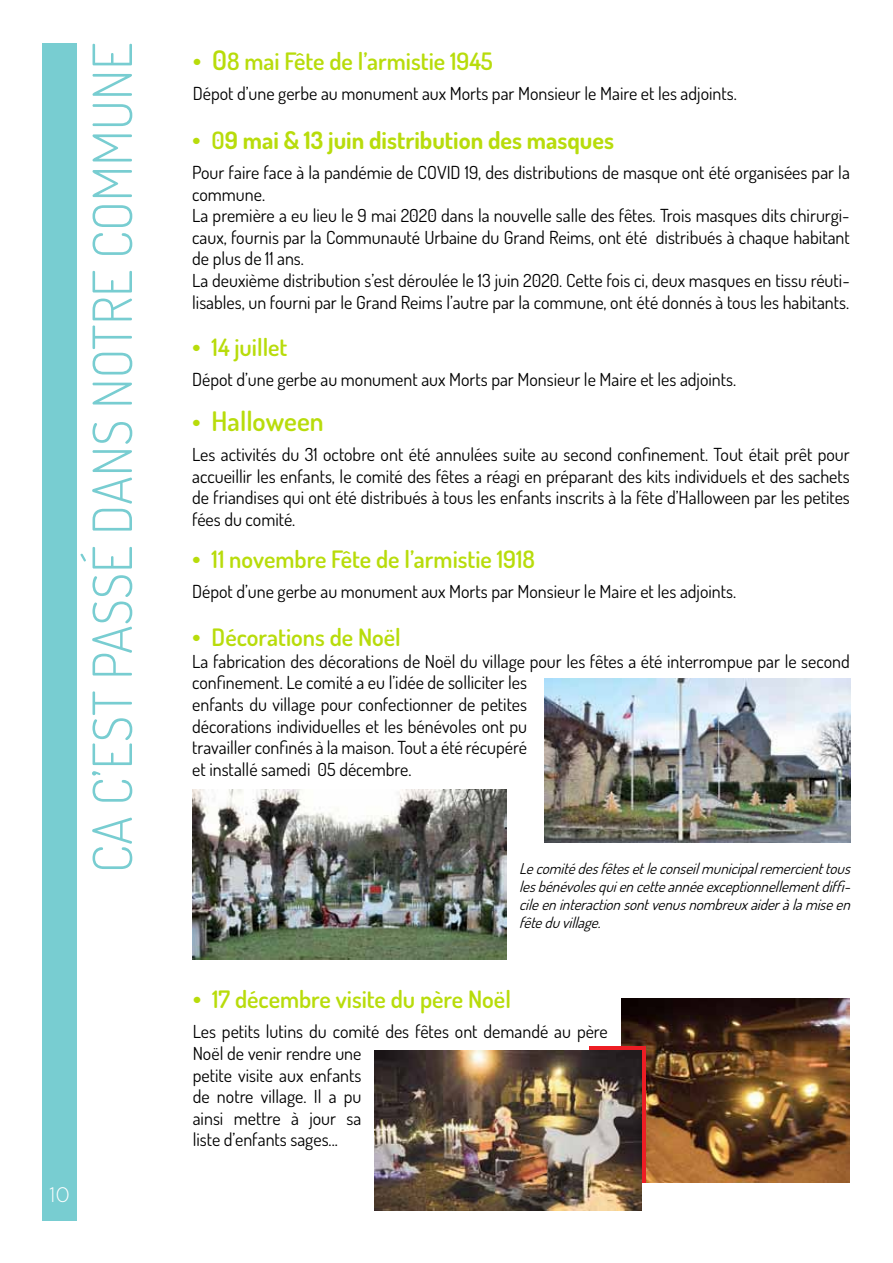
<style>
.page{position:relative;width:893px;height:1263px;background:#fff}
.page>*{position:absolute;margin:0;border:0;box-sizing:border-box;transform-origin:0 0}
.t1{font:300 54px "Dosis";color:#78cdd1}
.t2{font:600 27px "Dosis";color:#b8dc0b}
.t3{font:600 24px "Dosis";color:#b8dc0b}
.t4{font:700 24px "Dosis";color:#b8dc0b}
.t5{font:200 21px "Centrale Sans";color:#fff}
.t6{font:18px/21.6px "Dosis";color:#000}
.t7{font:italic 15px/18px "Dosis";color:#000;text-align:justify}
.s1{font-size:27px}
.s2{font-weight:600;font-size:27px}
.s3{font-weight:600}
</style>
<div class="page">
<div style="left:43px;top:43px;width:34px;height:1177px;background:#78cdd1"></div>
<img style="left:621px;top:998px;width:229px;height:185px">
<img style="left:544px;top:678px;width:306px;height:164px">
<img style="left:192px;top:790px;width:314px;height:169px">
<div style="left:589px;top:1046px;width:56px;height:137px;background:#ed1d24"></div>
<img style="left:375px;top:1050px;width:267px;height:160px">
<h1 class="t1" style="left:77px;top:873px;width:832px;rotate:-90deg">ca c’est passé dans notre commune</h1>
<h3 class="t3" style="left:193px;top:46px;width:302px"><span class="s1">• 0</span>8 mai Fête de l’armistie 1945</h3>
<p class="t6" style="left:193px;top:82px;width:545px">Dépot d’une gerbe au monument aux Morts par Monsieur le Maire et les adjoints.</p>
<h3 class="t4" style="left:192px;top:125px;width:423px"><span class="s2">•</span> <span class="s3">0</span>9 mai &amp; 13 juin distribution des masques</h3>
<p class="t6" style="left:192px;top:161px;width:659px">Pour faire face à la pandémie de COVID 19, des distributions de masque ont été organisées par la commune.<br>La première a eu lieu le 9 mai 2020 dans la nouvelle salle des fêtes. Trois masques dits chirurgi&shy;caux, fournis par la Communauté Urbaine du Grand Reims, ont été distribués à chaque habitant de plus de 11 ans.<br>La deuxième distribution s’est déroulée le 13 juin 2020. Cette fois ci, deux masques en tissu réuti&shy;lisables, un fourni par le Grand Reims l’autre par la commune, ont été donnés à tous les habitants.</p>
<h3 class="t3" style="left:192px;top:331px;width:97px"><span class="s1">•</span> 14 juillet</h3>
<p class="t6" style="left:192px;top:368px;width:545px">Dépot d’une gerbe au monument aux Morts par Monsieur le Maire et les adjoints.</p>
<h2 class="t2" style="left:192px;top:403px;width:133px">• Halloween</h2>
<p class="t6" style="left:192px;top:443px;width:659px;text-align:justify">Les activités du 31 octobre ont été annulées suite au second confinement. Tout était prêt pour accueillir les enfants, le comité des fêtes a réagi en préparant des kits individuels et des sachets de friandises qui ont été distribués à tous les enfants inscrits à la fête d’Halloween par les petites fées du comité.</p>
<h3 class="t3" style="left:192px;top:543px;width:344px"><span class="s1">•</span> 11 novembre Fête de l’armistie 1918</h3>
<p class="t6" style="left:192px;top:580px;width:545px">Dépot d’une gerbe au monument aux Morts par Monsieur le Maire et les adjoints.</p>
<h3 class="t3" style="left:192px;top:622px;width:210px"><span class="s1">•</span> Décorations de Noël</h3>
<p class="t6" style="left:192px;top:650px;width:659px">La fabrication des décorations de Noël du village pour les fêtes a été interrompue par le second confinement. Le comité a eu l’idée de solliciter les<br>enfants du village pour confectionner de petites<br>décorations individuelles et les bénévoles ont pu<br>travailler confinés à la maison. Tout a été récupéré<br>et installé samedi 05 décembre.</p>
<p class="t7" style="left:519px;top:859px;width:337px">Lecomitédesfêtesetleconseilmunicipalremercienttous lesbénévolesquiencetteannéeexceptionnellementdiffi&shy;cileeninteractionsontvenusnombreuxaideràlamiseen fêteduvillage.</p>
<p class="t5" style="left:49px;top:1183px;width:23px">10</p>
<h3 class="t3" style="left:193px;top:984px;width:320px"><span class="s1">•</span> 17 décembre visite du père Noël</h3>
<p class="t6" style="left:193px;top:1020px;width:417px">Les petits lutins du comité des fêtes ont demandé au père<br>Noël de venir rendre une<br>petite visite aux enfants<br>de notre village. Il a pu<br>ainsi mettre à jour sa<br>liste d’enfants sages...</p>
</div>
